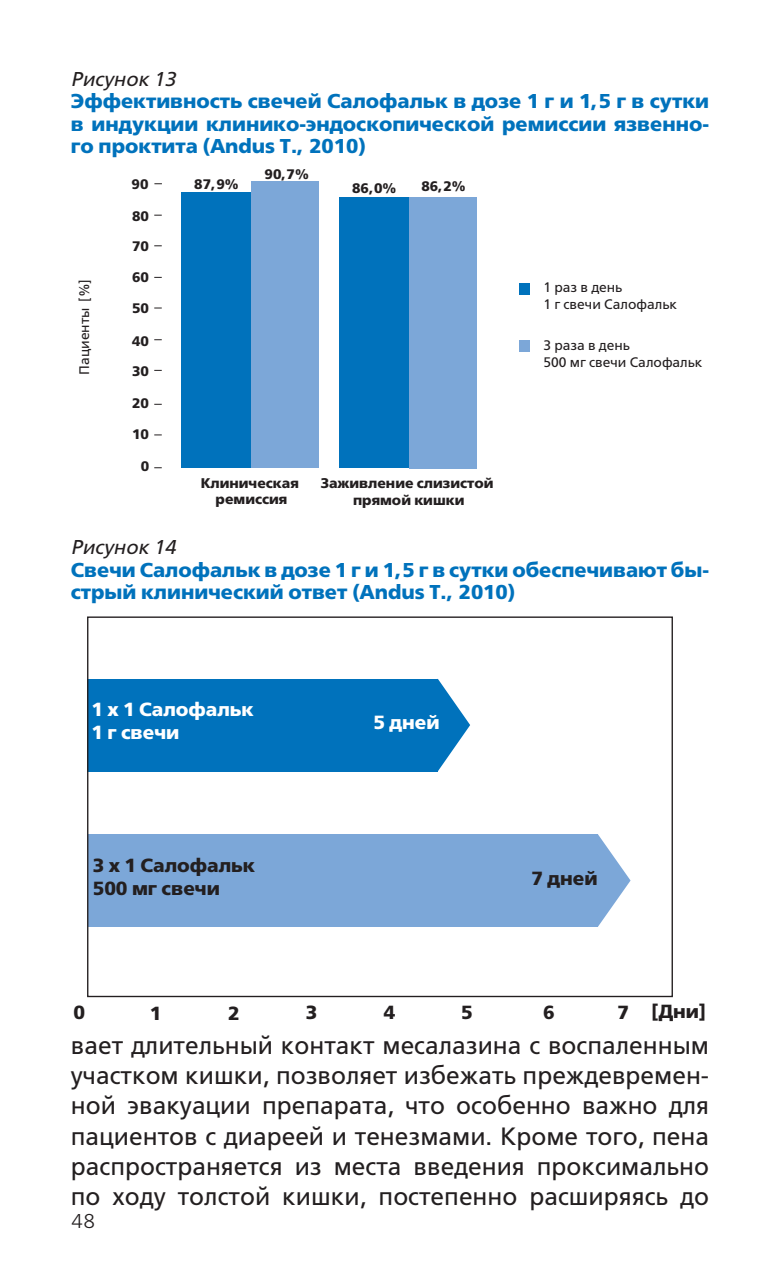
<style>
.page{position:relative;width:780px;height:1276px;background:#fff}
.page>*{position:absolute;margin:0;border:0;box-sizing:border-box;transform-origin:0 0}
.t1{font:25px/30.2px "Free Set";color:#231f20;text-align:justify}
.t2{font:700 20px/22.5px "Free Set";color:#0072bc;text-align:justify}
.t3{font:italic 20px "Free Set";color:#231f20}
.t4{font:300 20px "Free Set";color:#231f20}
.t5{font:700 19px/22.8px "Free Set";color:#231f20}
.t6{font:700 19px/22.8px "Free Set";color:#fff}
.t7{font:700 14px/16.8px "Free Set";color:#231f20;text-align:center}
.t8{font:13.75px/16.5px "Free Set";color:#231f20}
.t9{font:700 13.75px "Free Set";color:#231f20}
</style>
<div class="page">
<div style="left:181px;top:192px;width:70px;height:276px;background:#0072bc"></div>
<div style="left:251px;top:182px;width:68px;height:286px;background:#7ca7d8"></div>
<div style="left:339px;top:197px;width:70px;height:270px;background:#0072bc"></div>
<div style="left:409px;top:197px;width:67px;height:271px;background:#7ca7d8"></div>
<div style="left:519px;top:283px;width:11px;height:11px;background:#0072bc"></div>
<div style="left:519px;top:340px;width:11px;height:12px;background:#7ca7d8"></div>
<div style="left:88px;top:679px;width:350px;height:92px;background:#0072bc"></div>
<svg style="left:437px;top:678px;width:33px;height:93px"></svg>
<div style="left:88px;top:834px;width:510px;height:93px;background:#7ca7d8"></div>
<svg style="left:598px;top:834px;width:32px;height:93px"></svg>
<p class="t3" style="left:71px;top:71px;width:106px">Рисунок 13</p>
<p class="t2" style="left:71px;top:92px;width:639px">Эффективность свечей Салофальк в дозе 1 г и 1,5 г в сутки в индукции клинико-эндоскопической ремиссии язвенно&shy;го проктита (Andus T., 2010)</p>
<p class="t8" style="left:77px;top:374px;width:97px;rotate:-90deg">Пациенты [%]</p>
<p class="t9" style="left:132px;top:179px;width:18px">90</p>
<p class="t9" style="left:132px;top:210px;width:18px">80</p>
<p class="t9" style="left:132px;top:241px;width:18px">70</p>
<p class="t9" style="left:132px;top:272px;width:18px">60</p>
<p class="t9" style="left:132px;top:303px;width:18px">50</p>
<p class="t9" style="left:132px;top:335px;width:18px">40</p>
<p class="t9" style="left:132px;top:366px;width:18px">30</p>
<p class="t9" style="left:132px;top:397px;width:18px">20</p>
<p class="t9" style="left:132px;top:428px;width:18px">10</p>
<p class="t9" style="left:141px;top:460px;width:10px">0</p>
<p class="t9" style="left:194px;top:179px;width:46px">87,9%</p>
<p class="t9" style="left:264px;top:168px;width:46px">90,7%</p>
<p class="t9" style="left:352px;top:183px;width:46px">86,0%</p>
<p class="t9" style="left:421px;top:181px;width:46px">86,2%</p>
<p class="t7" style="left:201px;top:475px;width:100px">Клиническая ремиссия</p>
<p class="t7" style="left:321px;top:476px;width:174px">Заживление слизистой прямой кишки</p>
<p class="t8" style="left:543px;top:280px;width:135px">1 раз в день<br>1 г свечи Салофальк</p>
<p class="t8" style="left:543px;top:339px;width:161px">3 раза в день<br>500 мг свечи Салофальк</p>
<p class="t3" style="left:71px;top:539px;width:106px">Рисунок 14</p>
<p class="t2" style="left:71px;top:560px;width:639px">Свечи Салофальк в дозе 1 г и 1,5 г в сутки обеспечивают бы&shy;стрый клинический ответ (Andus T., 2010)</p>
<p class="t6" style="left:91px;top:699px;width:164px">1 x 1 Салофальк<br>1 г свечи</p>
<p class="t5" style="left:93px;top:856px;width:164px">3 x 1 Салофальк<br>500 мг свечи</p>
<p class="t6" style="left:373px;top:712px;width:68px">5 дней</p>
<p class="t5" style="left:531px;top:868px;width:68px">7 дней</p>
<p class="t5" style="left:74px;top:1002px;width:13px">0</p>
<p class="t5" style="left:150px;top:1003px;width:13px">1</p>
<p class="t5" style="left:228px;top:1003px;width:13px">2</p>
<p class="t5" style="left:306px;top:1002px;width:13px">3</p>
<p class="t5" style="left:384px;top:1002px;width:13px">4</p>
<p class="t5" style="left:461px;top:1002px;width:13px">5</p>
<p class="t5" style="left:543px;top:1002px;width:13px">6</p>
<p class="t5" style="left:617px;top:1001px;width:90px">7 [Дни]</p>
<p class="t1" style="left:71px;top:1032px;width:639px">вает длительный контакт месалазина с воспаленным участком кишки, позволяет избежать преждевремен&shy;ной эвакуации препарата, что особенно важно для пациентов с диареей и тенезмами. Кроме того, пена распространяется из места введения проксимально по ходу толстой кишки, постепенно расширяясь до</p>
<p class="t4" style="left:71px;top:1213px;width:26px">48</p>
</div>
